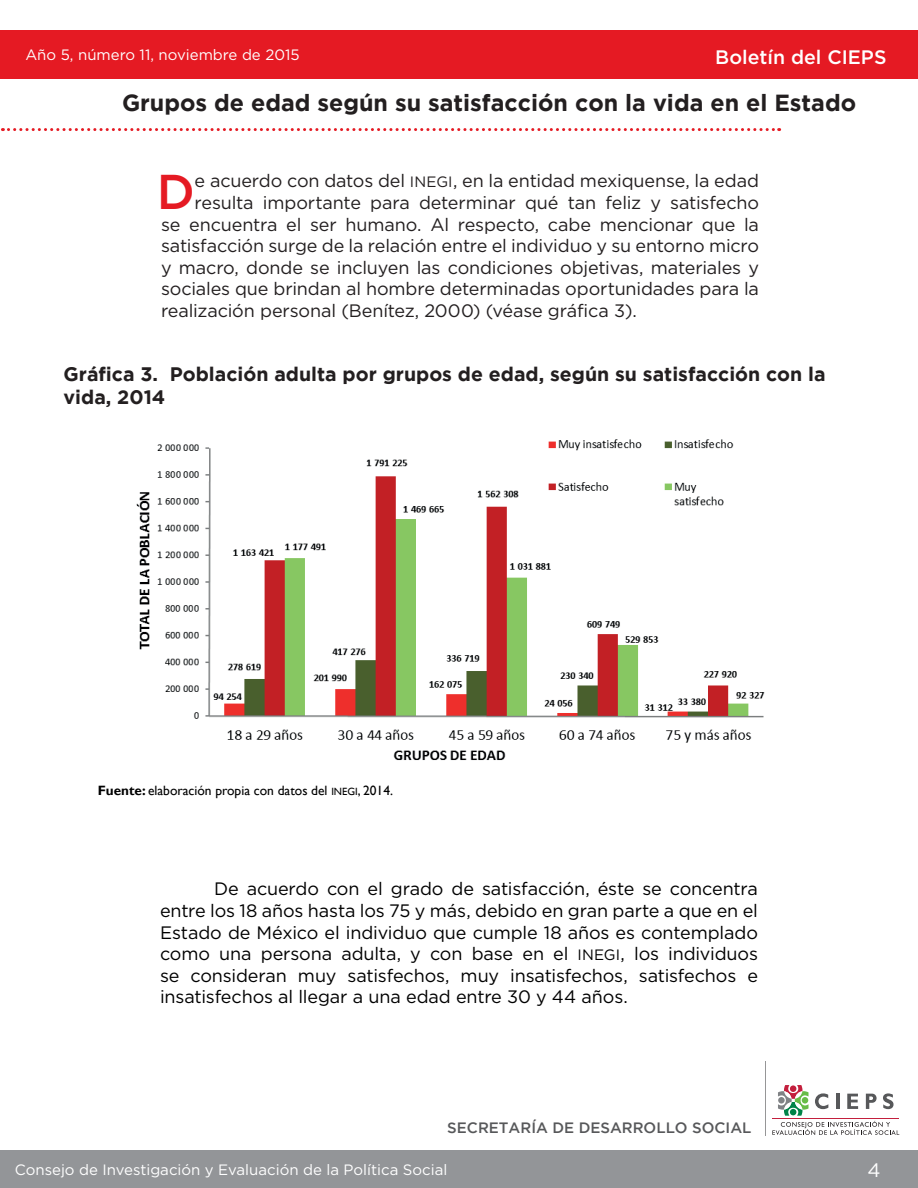
<style>
.page{position:relative;width:918px;height:1188px;background:#fff}
.page>*{position:absolute;margin:0;border:0;box-sizing:border-box;transform-origin:0 0}
.t1{font:500 48.9px "Gotham";color:#e51a23}
.t2{font:700 23.25px "Gotham";color:#231f20}
.t3{font:700 19.5px/23.4px "Gotham";color:#231f20}
.t4{font:500 19.5px "Gotham";color:#fff}
.t5{font:19.5px "Gotham";color:#fff}
.t6{font:18px "Gotham";letter-spacing:-.01em;color:#231f20}
.t7{font:18px/21.6px "Gotham";letter-spacing:-.01em;color:#000;text-align:justify}
.t8{font:15px "Gotham";color:#fff}
.t9{font:500 15px "Gotham";color:#57585a}
.t10{font:13.5px "Gill Sans";color:#000001}
.s1{font-size:15px}
.s2{font-weight:700}
.s3{font-size:10.5px}
</style>
<div class="page">
<div style="left:0;top:1150px;width:918px;height:38px;background:#939598"></div>
<div style="left:0;top:31px;width:918px;height:48px;background:#e51a23"></div>
<hr style="left:765px;top:1061px;width:1px;height:74px;background:#969697">
<svg style="left:772px;top:1085px;width:127px;height:50px"></svg>
<svg style="left:2px;top:128px;width:778px;height:3px"></svg>
<img style="left:136px;top:439px;width:629px;height:321px">
<p class="t8" style="left:25px;top:46px;width:276px">Año 5, número 11, noviembre de 2015</p>
<p class="t2" style="left:122px;top:95px;width:736px">Grupos de edad según su satisfacción con la vida en el Estado</p>
<p class="t4" style="left:715px;top:46px;width:173px">Boletín del CIEPS</p>
<h1 class="t1" style="left:157px;top:164px;width:40px">D</h1>
<p class="t6" style="left:195px;top:171px;width:566px">e acuerdo con datos del <span class="s1">INEGI</span>, en la entidad mexiquense, la edad</p>
<p class="t6" style="left:195px;top:193px;width:566px">resulta importante para determinar qué tan feliz y satisfecho</p>
<p class="t6" style="left:161px;top:214px;width:600px">se encuentra el ser humano. Al respecto, cabe mencionar que la</p>
<p class="t6" style="left:161px;top:236px;width:600px">satisfacción surge de la relación entre el individuo y su entorno micro</p>
<p class="t6" style="left:161px;top:258px;width:600px">y macro, donde se incluyen las condiciones objetivas, materiales y</p>
<p class="t6" style="left:161px;top:279px;width:599px">sociales que brindan al hombre determinadas oportunidades para la</p>
<p class="t6" style="left:161px;top:301px;width:477px">realización personal (Benítez, 2000) (véase gráfica 3).</p>
<p class="t3" style="left:64px;top:364px;width:764px">Gráfica 3. Población adulta por grupos de edad, según su satisfacción con la vida, 2014</p>
<p class="t10" style="left:98px;top:782px;width:297px"><span class="s2">Fuente:</span> elaboración propia con datos del <span class="s3">INEGI</span>, 2014.</p>
<p class="t7" style="left:160px;top:878px;width:600px;text-indent:54px">De acuerdo con el grado de satisfacción, éste se concentra entre los 18 años hasta los 75 y más, debido en gran parte a que en el Estado de México el individuo que cumple 18 años es contemplado como una persona adulta, y con base en el <span class="s1">INEGI</span>, los individuos se consideran muy satisfechos, muy insatisfechos, satisfechos e insatisfechos al llegar a una edad entre 30 y 44 años.</p>
<p class="t9" style="left:447px;top:1122px;width:306px">SECRETARÍA DE DESARROLLO SOCIAL</p>
<p class="t8" style="left:15px;top:1161px;width:434px">Consejo de Investigación y Evaluación de la Política Social</p>
<p class="t5" style="left:867px;top:1160px;width:15px">4</p>
</div>
